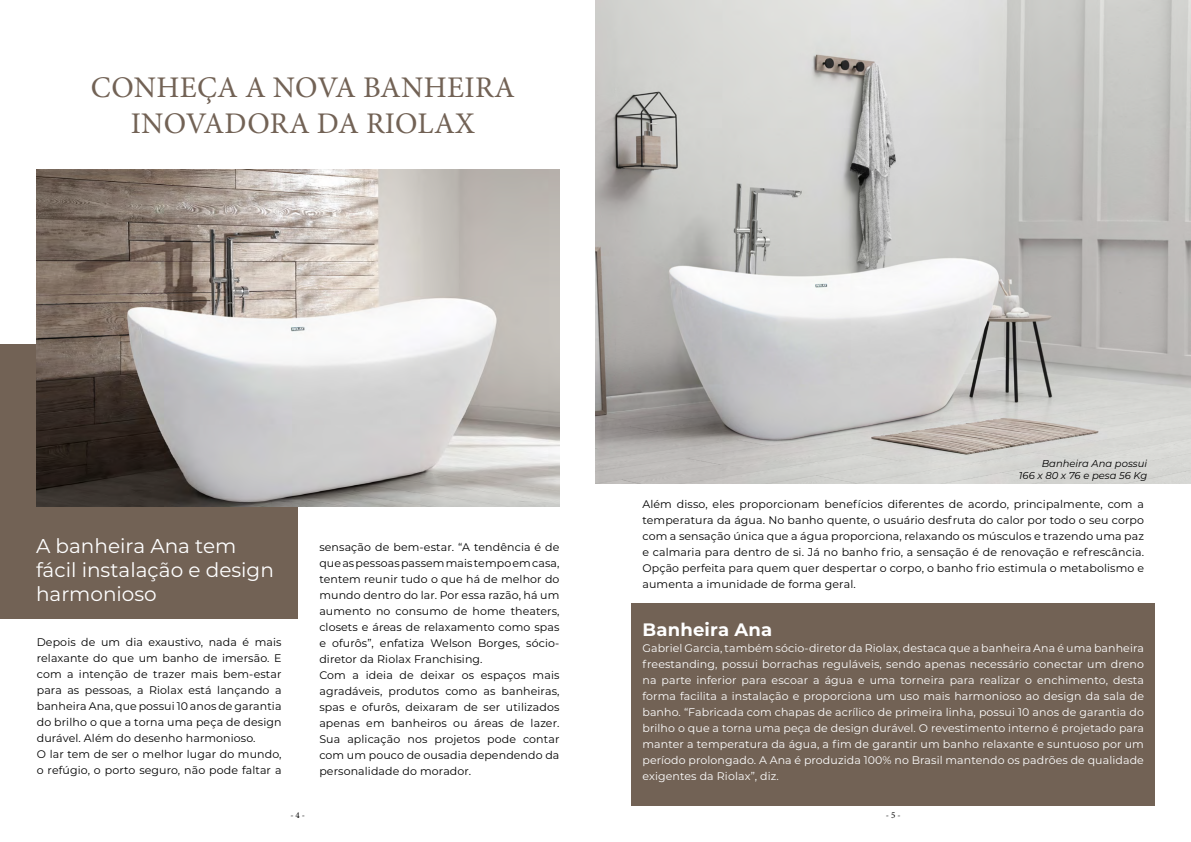
<style>
.page{position:relative;width:1191px;height:842px;background:#fff}
.page>*{position:absolute;margin:0;border:0;box-sizing:border-box;transform-origin:0 0}
.t1{font:30px/36px "Minion Pro";letter-spacing:.01em;color:#726255;text-align:center}
.t2{font:20px/24px "Montserrat";color:#fff}
.t3{font:700 18px "Montserrat";letter-spacing:.01em;color:#fff}
.t4{font:11px/16px "Montserrat";letter-spacing:.01em;color:#000}
.t5{font:11px/16px "Montserrat";letter-spacing:.01em;color:#fff;text-align:justify}
.t6{font:italic 10px/12px "Montserrat";color:#000;text-align:right}
.t7{font:9px "Minion Pro";color:#000}
</style>
<div class="page">
<div style="left:0;top:344px;width:298px;height:275px;background:#726255"></div>
<div style="left:631px;top:604px;width:524px;height:202px;background:#726255"></div>
<img style="left:36px;top:170px;width:523px;height:336px">
<img style="left:595px;top:0;width:596px;height:483px">
<h1 class="t1" style="left:91px;top:69px;width:425px">CONHEÇA A NOVA BANHEIRA<br>INOVADORA DA RIOLAX</h1>
<h2 class="t2" style="left:36px;top:533px;width:239px">A banheira Ana tem fácil instalação e design harmonioso</h2>
<p class="t4" style="left:37px;top:633px;width:246px">Depois de um dia exaustivo, nada é mais relaxante do que um banho de imersão. E com a intenção de trazer mais bem-estar para as pessoas, a Riolax está lançando a banheira Ana, que possui 10 anos de garantia do brilho o que a torna uma peça de design durável. Além do desenho harmonioso.<br>O lar tem de ser o melhor lugar do mundo, o refúgio, o porto seguro, não pode faltar a</p>
<p class="t4" style="left:319px;top:539px;width:242px">sensação de bem-estar. “A tendência é de que as pessoas passem mais tempo em casa, tentem reunir tudo o que há de melhor do mundo dentro do lar. Por essa razão, há um aumento no consumo de home theaters, closets e áreas de relaxamento como spas e ofurôs”, enfatiza Welson Borges, sócio&shy;diretor da Riolax Franchising.<br>Com a ideia de deixar os espaços mais agradáveis, produtos como as banheiras, spas e ofurôs, deixaram de ser utilizados apenas em banheiros ou áreas de lazer.<br>Sua aplicação nos projetos pode contar com um pouco de ousadia dependendo da personalidade do morador.</p>
<p class="t6" style="left:1019px;top:457px;width:130px">Banheira Ana possui<br>166 x 80 x 76 e pesa 56 Kg</p>
<p class="t4" style="left:642px;top:496px;width:503px;text-align:justify">Além disso, eles proporcionam benefícios diferentes de acordo, principalmente, com a temperatura da água. No banho quente, o usuário desfruta do calor por todo o seu corpo com a sensação única que a água proporciona, relaxando os músculos e trazendo uma paz e calmaria para dentro de si. Já no banho frio, a sensação é de renovação e refrescância.<br>Opção perfeita para quem quer despertar o corpo, o banho frio estimula o metabolismo e aumenta a imunidade de forma geral.</p>
<h3 class="t3" style="left:642px;top:617px;width:131px">Banheira Ana</h3>
<p class="t5" style="left:642px;top:640px;width:503px">Gabriel Garcia, também sócio-diretor da Riolax, destaca que a banheira Ana é uma banheira freestanding, possui borrachas reguláveis, sendo apenas necessário conectar um dreno na parte inferior para escoar a água e uma torneira para realizar o enchimento, desta forma facilita a instalação e proporciona um uso mais harmonioso ao design da sala de banho. “Fabricada com chapas de acrílico de primeira linha, possui 10 anos de garantia do brilho o que a torna uma peça de design durável. O revestimento interno é projetado para manter a temperatura da água, a fim de garantir um banho relaxante e suntuoso por um período prolongado. A Ana é produzida 100% no Brasil mantendo os padrões de qualidade exigentes da Riolax”, diz.</p>
<p class="t7" style="left:290px;top:809px;width:16px">- 4 -</p>
<p class="t7" style="left:886px;top:809px;width:16px">- 5 -</p>
</div>
